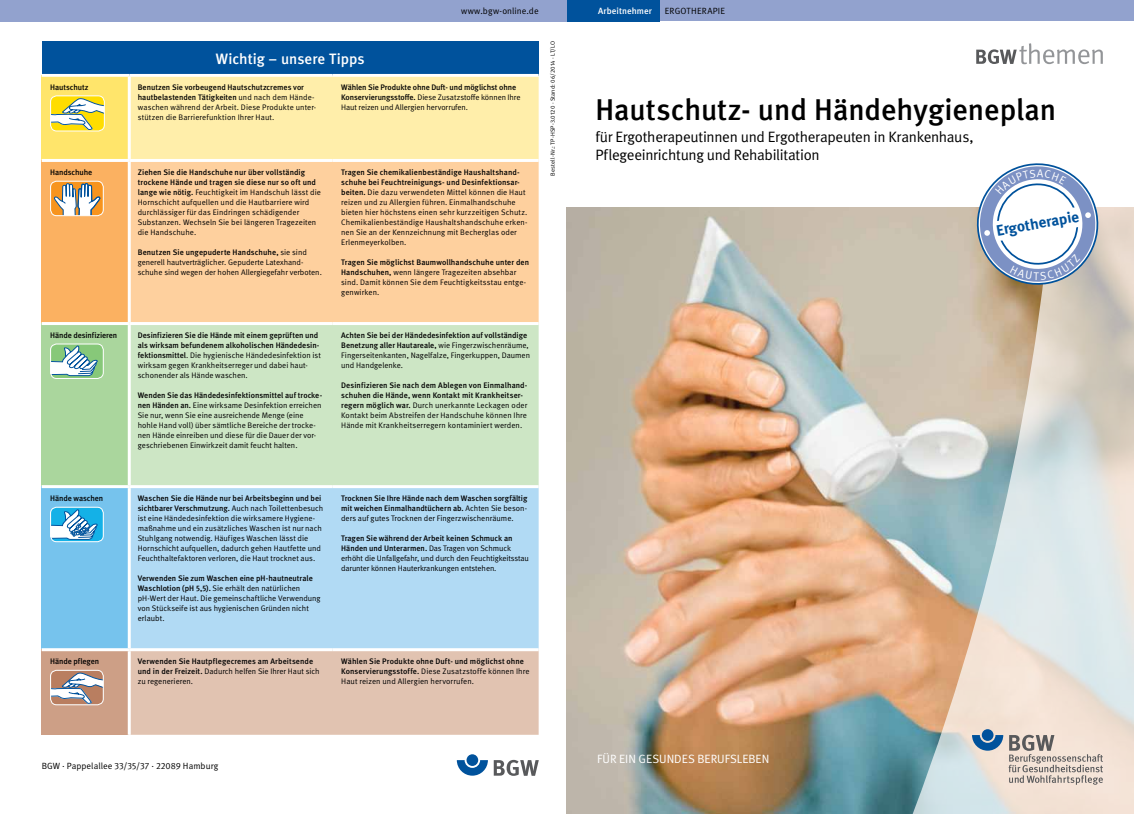
<style>
.page{position:relative;width:1134px;height:814px;background:#fff}
.page>*{position:absolute;margin:0;border:0;box-sizing:border-box;transform-origin:0 0}
.t1{font:500 30px "DGUV Meta";color:#000}
.t2{font:700 15.2px "DGUV Meta";color:#00529c}
.t3{font:15px/18px "DGUV Meta";letter-spacing:-.02em;color:#000}
.t4{font:500 15px "DGUV Meta";color:#fff}
.t5{font:12px "DGUV Meta";letter-spacing:-.005em;color:#fff}
.t6{font:9px "DGUV Meta";letter-spacing:.005em;color:#000}
.t7{font:500 9px "DGUV Meta";letter-spacing:.01em;color:#fff}
.t8{font:8px/10px "DGUV Meta";letter-spacing:.005em;color:#000}
.t9{font:500 8px/10px "DGUV Meta";color:#000}
.t10{font:6px "DGUV Meta";letter-spacing:.025em;color:#000}
.s1{font-weight:500}
.s2{font-weight:400}
</style>
<div class="page">
<img style="left:567px;top:207px;width:342px;height:607px">
<div style="left:42px;top:41px;width:497px;height:34px;background:#00529c"></div>
<div style="left:42px;top:75px;width:87px;height:85px;background:#ffe56b"></div>
<div style="left:131px;top:77px;width:408px;height:82px;background:#fea"></div>
<div style="left:42px;top:160px;width:87px;height:163px;background:#fbb161"></div>
<div style="left:131px;top:162px;width:408px;height:160px;background:#fed09e"></div>
<div style="left:42px;top:323px;width:87px;height:163px;background:#aad69d"></div>
<div style="left:131px;top:325px;width:408px;height:160px;background:#cde6c5"></div>
<div style="left:42px;top:486px;width:87px;height:163px;background:#76c3ed"></div>
<div style="left:131px;top:488px;width:408px;height:160px;background:#b1daf4"></div>
<div style="left:42px;top:649px;width:87px;height:85px;background:#cd9f86"></div>
<div style="left:131px;top:651px;width:408px;height:83px;background:#e1c3b1"></div>
<hr style="left:42px;top:74px;width:87px;height:3px;background:#fff">
<hr style="left:129px;top:74px;width:204px;height:3px;background:#fff">
<hr style="left:333px;top:74px;width:206px;height:3px;background:#fff">
<hr style="left:128px;top:77px;width:3px;height:82px;background:#fff">
<hr style="left:42px;top:159px;width:87px;height:3px;background:#fff">
<hr style="left:128px;top:162px;width:3px;height:160px;background:#fff">
<hr style="left:42px;top:322px;width:87px;height:3px;background:#fff">
<hr style="left:128px;top:325px;width:3px;height:160px;background:#fff">
<hr style="left:42px;top:485px;width:87px;height:3px;background:#fff">
<hr style="left:128px;top:488px;width:3px;height:160px;background:#fff">
<hr style="left:42px;top:648px;width:87px;height:3px;background:#fff">
<hr style="left:128px;top:651px;width:3px;height:83px;background:#fff">
<svg style="left:51px;top:96px;width:53px;height:35px;background:#d9d470"></svg>
<div style="left:50px;top:96px;width:55px;height:35px;border:1px solid #fff;border-radius:6px"></div>
<svg style="left:51px;top:181px;width:52px;height:35px;background:#c8b08f"></svg>
<div style="left:50px;top:181px;width:54px;height:35px;border:1px solid #fff;border-radius:6px"></div>
<svg style="left:51px;top:344px;width:52px;height:33px;background:#9bc6b2"></svg>
<div style="left:50px;top:344px;width:54px;height:35px;border:1px solid #fff;border-radius:6px"></div>
<svg style="left:51px;top:507px;width:51px;height:34px;background:#5fb5dd"></svg>
<div style="left:50px;top:507px;width:54px;height:35px;border:1px solid #fff;border-radius:6px"></div>
<svg style="left:51px;top:670px;width:51px;height:34px;background:#b5a39e"></svg>
<div style="left:50px;top:670px;width:54px;height:35px;border:1px solid #fff;border-radius:6px"></div>
<svg style="left:909px;top:64px;width:225px;height:750px"></svg>
<div style="left:558px;top:0;width:576px;height:21px;background:#92a2ce"></div>
<svg style="left:972px;top:735px;width:31px;height:15px"></svg>
<div style="left:982px;top:729px;width:11px;height:11px;background:#00529c;border-radius:50%"></div>
<svg style="left:1009px;top:734px;width:94px;height:51px;background:#cec2b8"></svg>
<div style="left:567px;top:0;width:92px;height:21px;background:#00529c"></div>
<svg style="left:976px;top:43px;width:127px;height:21px"></svg>
<div style="left:0;top:0;width:567px;height:21px;background:#92a2ce"></div>
<svg style="left:457px;top:760px;width:31px;height:15px"></svg>
<div style="left:466px;top:754px;width:12px;height:12px;background:#00529c;border-radius:50%"></div>
<svg style="left:494px;top:759px;width:45px;height:16px"></svg>
<svg style="left:972px;top:159px;width:131px;height:130px"></svg>
<p class="t6" style="left:461px;top:6px;width:79px">www.bgw-online.de</p>
<p class="t7" style="left:598px;top:5px;width:55px">Arbeitnehmer</p>
<p class="t6" style="left:665px;top:5px;width:6px">ergotherapie</p>
<h3 class="t4" style="left:216px;top:50px;width:150px">Wichtig – unsere Tipps</h3>
<p class="t9" style="left:50px;top:82px;width:40px">Hautschutz</p>
<p class="t8" style="left:138px;top:82px;width:180px"><span class="s1">Benutzen Sie vorbeugend Hautschutzcremes vor hautbelastenden Tätigkeiten</span> und nach dem Hände&shy;waschen während der Arbeit. Diese Produkte unter&shy;stützen die Barrierefunktion Ihrer Haut.</p>
<p class="t9" style="left:341px;top:82px;width:181px">Wählen Sie Produkte ohne Duft- und möglichst ohne<br>Konservierungsstoffe. <span class="s2">Diese Zusatzstoffe können Ihre<br>Haut reizen und Allergien hervorrufen.</span></p>
<p class="t9" style="left:50px;top:167px;width:44px">Handschuhe</p>
<p class="t8" style="left:138px;top:167px;width:185px"><span class="s1">Ziehen Sie die Handschuhe nur über vollständig trockene Hände und tragen sie diese nur so oft und lange wie nötig.</span> Feuchtigkeit im Handschuh lässt die Hornschicht aufquellen und die Hautbarriere wird durchlässiger für das Eindringen schädigender Substanzen. Wechseln Sie bei längeren Tragezeiten die Handschuhe.</p>
<p class="t8" style="left:138px;top:247px;width:186px"><span class="s1">Benutzen Sie ungepuderte Handschuhe,</span> sie sind generell hautverträglicher. Gepuderte Latexhand&shy;schuhe sind wegen der hohen Allergiegefahr verboten.</p>
<p class="t9" style="left:50px;top:330px;width:69px">Hände desinfizieren</p>
<p class="t8" style="left:138px;top:330px;width:185px"><span class="s1">Desinfizieren Sie die Hände mit einem geprüften und als wirksam befundenem alkoholischen Händedesin&shy;fektionsmittel</span>. Die hygienische Händedesinfektion ist wirksam gegen Krankheitserreger und dabei haut&shy;schonender als Hände waschen.</p>
<p class="t8" style="left:138px;top:390px;width:186px"><span class="s1">Wenden Sie das Händedesinfektionsmittel auf trocke&shy;nen Händen an.</span> Eine wirksame Desinfektion erreichen Sie nur, wenn Sie eine ausreichende Menge (eine hohle Hand voll) über sämtliche Bereiche der trocke&shy;nen Hände einreiben und diese für die Dauer der vor&shy;geschriebenen Einwirkzeit damit feucht halten.</p>
<p class="t9" style="left:50px;top:493px;width:55px">Hände waschen</p>
<p class="t8" style="left:138px;top:493px;width:187px"><span class="s1">Waschen Sie die Hände nur bei Arbeitsbeginn und bei sichtbarer Verschmutzung.</span> Auch nach Toilettenbesuch ist eine Händedesinfektion die wirksamere Hygiene&shy;maßnahme und ein zusätzliches Waschen ist nur nach Stuhlgang notwendig. Häufiges Waschen lässt die Hornschicht aufquellen, dadurch gehen Hautfette und Feuchthaltefaktoren verloren, die Haut trocknet aus.</p>
<p class="t8" style="left:138px;top:573px;width:184px"><span class="s1">Verwenden Sie zum Waschen eine pH-hautneutrale Waschlotion (pH 5,5).</span> Sie erhält den natürlichen pH-Wert der Haut. Die gemeinschaftliche Verwendung von Stückseife ist aus hygienischen Gründen nicht erlaubt.</p>
<p class="t8" style="left:341px;top:167px;width:188px"><span class="s1">Tragen Sie chemikalienbeständige Haushaltshand&shy;schuhe bei Feuchtreinigungs- und Desinfektionsar&shy;beiten.</span> Die dazu verwendeten Mittel können die Haut reizen und zu Allergien führen. Einmalhandschuhe bieten hier höchstens einen sehr kurzzeitigen Schutz.<br>Chemikalienbeständige Haushaltshandschuhe erken&shy;nen Sie an der Kennzeichnung mit Becherglas oder Erlenmeyerkolben.</p>
<p class="t8" style="left:341px;top:257px;width:189px"><span class="s1">Tragen Sie möglichst Baumwollhandschuhe unter den Handschuhen,</span> wenn längere Tragezeiten absehbar sind. Damit können Sie dem Feuchtigkeitsstau entge&shy;genwirken.</p>
<p class="t8" style="left:341px;top:330px;width:190px"><span class="s1">Achten Sie bei der Händedesinfektion auf vollständige Benetzung aller Hautareale,</span> wie Fingerzwischenräume, Fingerseitenkanten, Nagelfalze, Fingerkuppen, Daumen und Handgelenke.</p>
<p class="t8" style="left:341px;top:380px;width:188px"><span class="s1">Desinfizieren Sie nach dem Ablegen von Einmalhand&shy;schuhen die Hände, wenn Kontakt mit Krankheitser&shy;regern möglich war.</span> Durch unerkannte Leckagen oder Kontakt beim Abstreifen der Handschuhe können Ihre Hände mit Krankheitserregern kontaminiert werden.</p>
<p class="t9" style="left:341px;top:493px;width:188px;text-align:justify">Trocknen Sie Ihre Hände nach dem Waschen sorgfältig mit weichen Einmalhandtüchern ab. <span class="s2">Achten Sie beson&shy;ders auf gutes Trocknen der Fingerzwischenräume.</span></p>
<p class="t8" style="left:341px;top:533px;width:189px"><span class="s1">Tragen Sie während der Arbeit keinen Schmuck an Händen und Unterarmen.</span> Das Tragen von Schmuck erhöht die Unfallgefahr, und durch den Feuchtigkeitsstau darunter können Hauterkrankungen entstehen.</p>
<p class="t9" style="left:50px;top:656px;width:51px">Hände pflegen</p>
<p class="t9" style="left:138px;top:656px;width:183px">Verwenden Sie Hautpflegecremes am Arbeitsende und in der Freizeit. <span class="s2">Dadurch helfen Sie Ihrer Haut sich zu regenerieren.</span></p>
<p class="t9" style="left:341px;top:656px;width:190px">Wählen Sie Produkte ohne Duft- und möglichst ohne<br>Konservierungsstoffe. <span class="s2">Diese Zusatzstoffe können Ihre<br>Haut reizen und Allergien hervorrufen.</span></p>
<p class="t10" style="left:549px;top:176px;width:136px;rotate:-90deg">Bestell-Nr.: TP-HSP-3.0120 · Stand: 06/2014 · LT/LO</p>
<p class="t6" style="left:42px;top:760px;width:178px">BGW · Pappelallee 33/35/37 · 22089 Hamburg</p>
<h1 class="t1" style="left:595px;top:92px;width:462px">Hautschutz- und Händehygieneplan</h1>
<h3 class="t3" style="left:595px;top:128px;width:380px">für Ergotherapeutinnen und Ergotherapeuten in Krankenhaus,<br>Pflegeeinrichtung und Rehabilitation</h3>
<h3 class="t5" style="left:597px;top:751px;width:174px">FÜR EIN GESUNDES BERUFSLEBEN</h3>
<h2 class="t2" style="left:995px;top:222px;width:85px;rotate:-10deg">Ergotherapie</h2>
</div>
